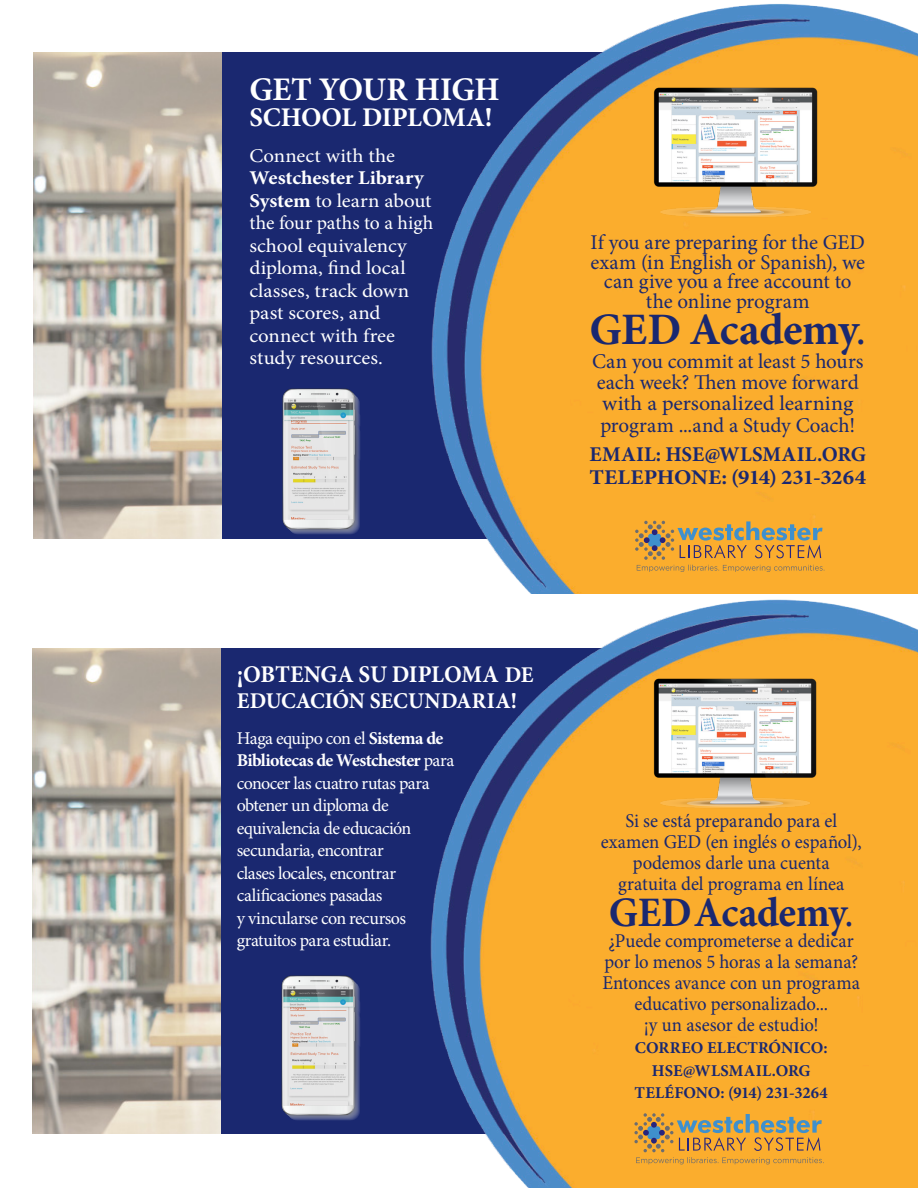
<style>
.page{position:relative;width:918px;height:1188px;background:#fff}
.page>*{position:absolute;margin:0;border:0;box-sizing:border-box;transform-origin:0 0}
.t1{font:700 45px "Minion Pro";letter-spacing:-.015em;color:#1a2870}
.t2{font:700 42px "Minion Pro";letter-spacing:-.015em;color:#1a2870;scale:.96 1}
.t3{font:700 33px "Minion Pro";letter-spacing:-.01em;color:#fff}
.t4{font:700 27px "Minion Pro";letter-spacing:-.005em;color:#fff}
.t5{font:700 24px "Minion Pro";letter-spacing:-.015em;color:#fff}
.t6{font:700 22.5px "Minion Pro";color:#fff}
.t7{font:21px/19.5px "Minion Pro";color:#1a2870;text-align:center}
.t8{font:700 21px/22.5px "Minion Pro";letter-spacing:.005em;color:#1a2870}
.t9{font:19.5px/21px "Minion Pro";letter-spacing:-.005em;color:#1a2870;text-align:center;scale:.96 1}
.t10{font:19.5px/22.5px "Minion Pro";color:#fff;scale:1.07 1}
.t11{font:18px/22.5px "Minion Pro";letter-spacing:-.03em;color:#fff}
.t12{font:700 16.5px/22.5px "Minion Pro";letter-spacing:.005em;color:#1a2870;text-align:center}
.s1{font-weight:700}
.s2{font-weight:400}
.s3{font-size:22.5px}
</style>
<div class="page">
<div style="left:220px;top:648px;width:644px;height:486px;background:#1a2870"></div>
<img style="left:32px;top:648px;width:188px;height:486px">
<img style="left:430px;top:599px;width:488px;height:589px">
<img style="left:648px;top:675px;width:174px;height:135px">
<img style="left:281px;top:975px;width:79px;height:145px">
<svg style="left:634px;top:1113px;width:190px;height:51px;background:#d09e48"></svg>
<div style="left:221px;top:52px;width:643px;height:486px;background:#1a2870"></div>
<img style="left:33px;top:52px;width:188px;height:486px">
<img style="left:396px;top:4px;width:522px;height:590px">
<img style="left:649px;top:84px;width:173px;height:135px">
<img style="left:282px;top:388px;width:78px;height:146px">
<svg style="left:635px;top:521px;width:190px;height:51px;background:#d09e49"></svg>
<p class="t3" style="left:250px;top:67px;width:252px">GET YOUR HIGH</p>
<p class="t4" style="left:250px;top:98px;width:245px">SCHOOL DIPLOMA!</p>
<p class="t10" style="left:250px;top:145px;width:173px">Connect with the<br><span class="s1">Westchester Library<br>System</span> to learn about the four paths to a high school equivalency diploma, find local classes, track down past scores, and connect with free study resources.</p>
<p class="t7" style="left:590px;top:233px;width:276px">If you are preparing for the GED exam (in English or Spanish), we can give you a free account to the online program</p>
<p class="t1" style="left:590px;top:297px;width:278px">GED Academy<span class="s2">.</span></p>
<p class="t7" style="left:592px;top:350px;width:273px;line-height:21.5px;text-align:left">Can you commit at least 5 hours each week? Then move forward with a personalized learning program ...and a Study Coach!</p>
<p class="t8" style="left:590px;top:443px;width:278px">EMAIL: HSE@WLSMAIL.ORG<br>TELEPHONE: (914) 231-3264</p>
<p class="t5" style="left:237px;top:658px;width:298px">¡OBTENGA SU DIPLOMA <span class="s3">DE</span></p>
<p class="t6" style="left:237px;top:685px;width:282px">EDUCACIÓN SECUNDARIA!</p>
<p class="t11" style="left:237px;top:727px;width:219px">Haga equipo con el <span class="s1">Sistema de<br>Bibliotecas de Westchester</span> para conocer las cuatro rutas para obtener un diploma de equivalencia de educación secundaria, encontrar<br>clases locales, encontrar calificaciones pasadas<br>y vincularse con recursos gratuitos para estudiar.</p>
<p class="t9" style="left:601px;top:810px;width:273px">Si se está preparando para el examen GED (en inglés o español), podemos darle una cuenta<br>gratuita del programa en línea</p>
<p class="t2" style="left:609px;top:883px;width:256px">GED Academy<span class="s2">.</span></p>
<p class="t9" style="left:603px;top:930px;width:270px">¿Puede comprometerse a dedicar por lo menos 5 horas a la semana?<br>Entonces avance con un programa educativo personalizado...<br>¡y un asesor de estudio!</p>
<p class="t12" style="left:635px;top:1037px;width:195px">CORREO ELECTRÓNICO:<br>HSE@WLSMAIL.ORG<br>TELÉFONO: (914) 231-3264</p>
</div>
